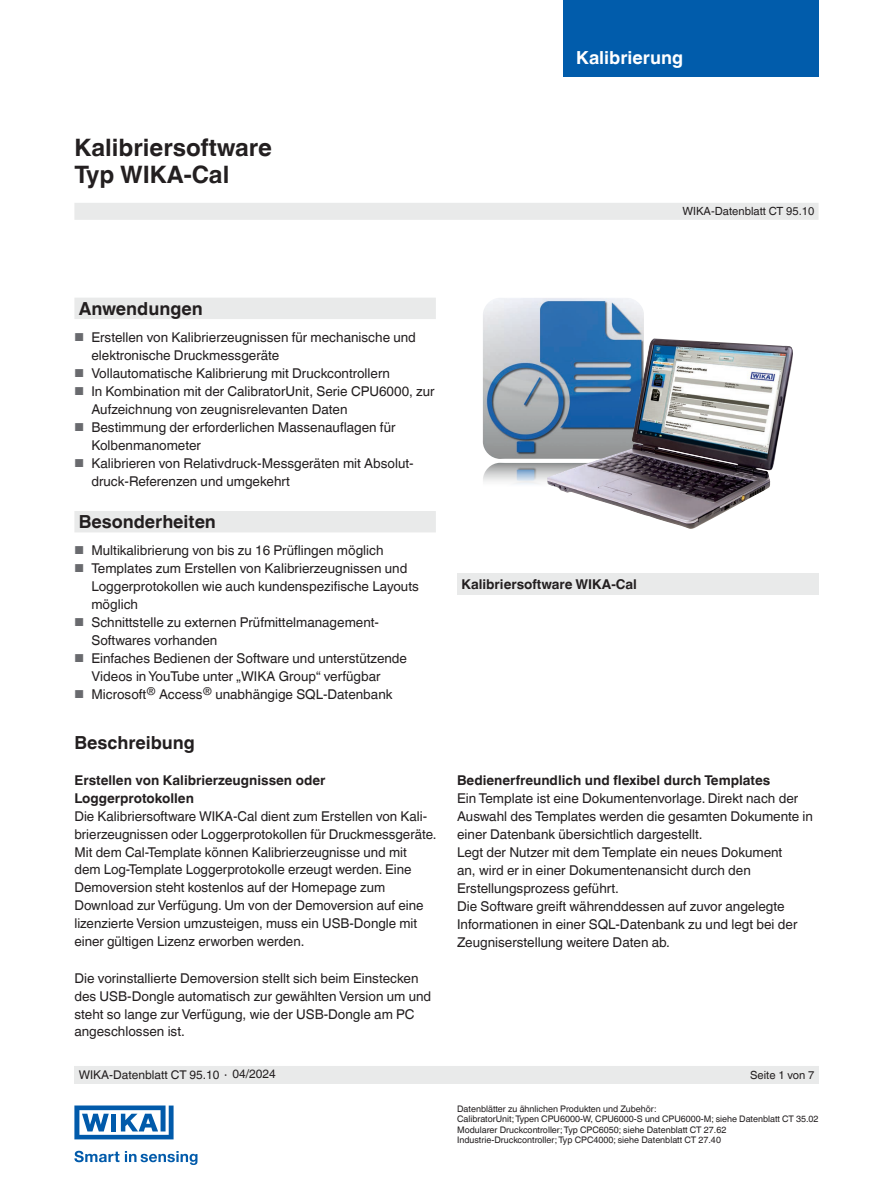
<style>
.page{position:relative;width:893px;height:1188px;background:#fff}
.page>*{position:absolute;margin:0;border:0;box-sizing:border-box;transform-origin:0 0}
.t1{font:700 24px/27px "Helvetica World";color:#231f20}
.t2{font:700 18px "Helvetica World";color:#231f20}
.t3{font:700 18px "Helvetica World";color:#fff}
.t4{font:13.5px/18px "Helvetica World";color:#231f20}
.t5{font:700 13.5px/18px "Helvetica World";color:#231f20}
.t6{font:12px "Helvetica World";color:#231f20}
.t7{font:11.25px "Helvetica World";color:#231f20}
.t8{font:9px/10.5px "Helvetica World";color:#231f20}
.s1{font-size:11.55px;color:#696a6e}
.s2{font-size:11.25px}
</style>
<div class="page">
<div style="left:563px;top:0;width:256px;height:76px;background:#015cab"></div>
<div style="left:74px;top:203px;width:745px;height:17px;background:#e9eaea"></div>
<div style="left:74px;top:1066px;width:745px;height:18px;background:#e9eaea"></div>
<svg style="left:74px;top:1151px;width:45px;height:11px"></svg>
<svg style="left:125px;top:1151px;width:72px;height:14px"></svg>
<svg style="left:74px;top:1106px;width:100px;height:33px"></svg>
<div style="left:457px;top:573px;width:362px;height:22px;background:#e9eaea"></div>
<img style="left:483px;top:298px;width:161px;height:161px">
<img style="left:483px;top:463px;width:64px;height:21px">
<img style="left:547px;top:338px;width:246px;height:191px">
<svg style="left:74px;top:298px;width:362px;height:234px"></svg>
<h1 class="t1" style="left:74px;top:134px;width:199px">Kalibriersoftware<br>Typ WIKA-Cal</h1>
<h2 class="t3" style="left:576px;top:47px;width:108px">Kalibrierung</h2>
<p class="t7" style="left:682px;top:205px;width:133px">WIKA-Datenblatt CT 95.10</p>
<h2 class="t2" style="left:79px;top:298px;width:126px">Anwendungen</h2>
<p class="t4" style="left:91px;top:328px;width:326px;text-indent:-17px"><span class="s1">■</span> Erstellen von Kalibrierzeugnissen für mechanische und elektronische Druckmessgeräte</p>
<p class="t4" style="left:74px;top:364px;width:317px"><span class="s1">■</span> Vollautomatische Kalibrierung mit Druckcontrollern</p>
<p class="t4" style="left:91px;top:382px;width:345px;text-indent:-17px"><span class="s1">■</span> In Kombination mit der CalibratorUnit, Serie CPU6000, zur<br>Aufzeichnung von zeugnisrelevanten Daten</p>
<p class="t4" style="left:91px;top:418px;width:306px;text-indent:-17px"><span class="s1">■</span> Bestimmung der erforderlichen Massenauflagen für<br>Kolbenmanometer</p>
<p class="t4" style="left:91px;top:454px;width:324px;text-indent:-17px"><span class="s1">■</span> Kalibrieren von Relativdruck-Messgeräten mit Absolut&shy;druck-Referenzen und umgekehrt</p>
<h2 class="t2" style="left:79px;top:511px;width:139px">Besonderheiten</h2>
<p class="t4" style="left:74px;top:541px;width:311px"><span class="s1">■</span> Multikalibrierung von bis zu 16 Prüflingen möglich</p>
<p class="t4" style="left:91px;top:559px;width:329px;text-indent:-17px"><span class="s1">■</span> Templates zum Erstellen von Kalibrierzeugnissen und<br>Loggerprotokollen wie auch kundenspezifische Layouts möglich</p>
<p class="t4" style="left:91px;top:613px;width:289px;text-indent:-17px"><span class="s1">■</span> Schnittstelle zu externen Prüfmittelmanagement-<br>Softwares vorhanden</p>
<p class="t4" style="left:91px;top:649px;width:317px;text-indent:-17px"><span class="s1">■</span> Einfaches Bedienen der Software und unterstützende<br>Videos in YouTube unter „WIKA Group“ verfügbar</p>
<p class="t4" style="left:74px;top:685px;width:320px"><span class="s1">■</span> Microsoft<sup>®</sup> Access<sup>®</sup> unabhängige SQL-Datenbank</p>
<h2 class="t2" style="left:74px;top:732px;width:122px">Beschreibung</h2>
<p class="t5" style="left:74px;top:771px;width:253px">Erstellen von Kalibrierzeugnissen oder<br>Loggerprotokollen</p>
<p class="t4" style="left:74px;top:807px;width:364px">Die Kalibriersoftware WIKA-Cal dient zum Erstellen von Kali&shy;brierzeugnissen oder Loggerprotokollen für Druckmessgeräte.<br>Mit dem Cal-Template können Kalibrierzeugnisse und mit<br>dem Log-Template Loggerprotokolle erzeugt werden. Eine Demoversion steht kostenlos auf der Homepage zum Download zur Verfügung. Um von der Demoversion auf eine lizenzierte Version umzusteigen, muss ein USB-Dongle mit einer gültigen Lizenz erworben werden.</p>
<p class="t4" style="left:74px;top:969px;width:358px">Die vorinstallierte Demoversion stellt sich beim Einstecken des USB-Dongle automatisch zur gewählten Version um und steht so lange zur Verfügung, wie der USB-Dongle am PC angeschlossen ist.</p>
<p class="t5" style="left:461px;top:575px;width:177px">Kalibriersoftware WIKA-Cal</p>
<p class="t5" style="left:457px;top:771px;width:315px">Bedienerfreundlich und flexibel durch Templates</p>
<p class="t4" style="left:457px;top:789px;width:357px">Ein Template ist eine Dokumentenvorlage. Direkt nach der Auswahl des Templates werden die gesamten Dokumente in einer Datenbank übersichtlich dargestellt.<br>Legt der Nutzer mit dem Template ein neues Dokument<br>an, wird er in einer Dokumentenansicht durch den Erstellungsprozess geführt.<br>Die Software greift währenddessen auf zuvor angelegte Informationen in einer SQL-Datenbank zu und legt bei der Zeugniserstellung weitere Daten ab.</p>
<p class="t6" style="left:79px;top:1068px;width:199px">WIKA-Datenblatt CT 95.10 <span class="s2">∙</span> 04/2024</p>
<p class="t7" style="left:750px;top:1068px;width:66px">Seite 1 von 7</p>
<p class="t8" style="left:457px;top:1104px;width:363px">Datenblätter zu ähnlichen Produkten und Zubehör:<br>CalibratorUnit; Typen CPU6000-W, CPU6000-S und CPU6000-M; siehe Datenblatt CT 35.02<br>Modularer Druckcontroller; Typ CPC6050; siehe Datenblatt CT 27.62<br>Industrie-Druckcontroller; Typ CPC4000; siehe Datenblatt CT 27.40</p>
</div>
